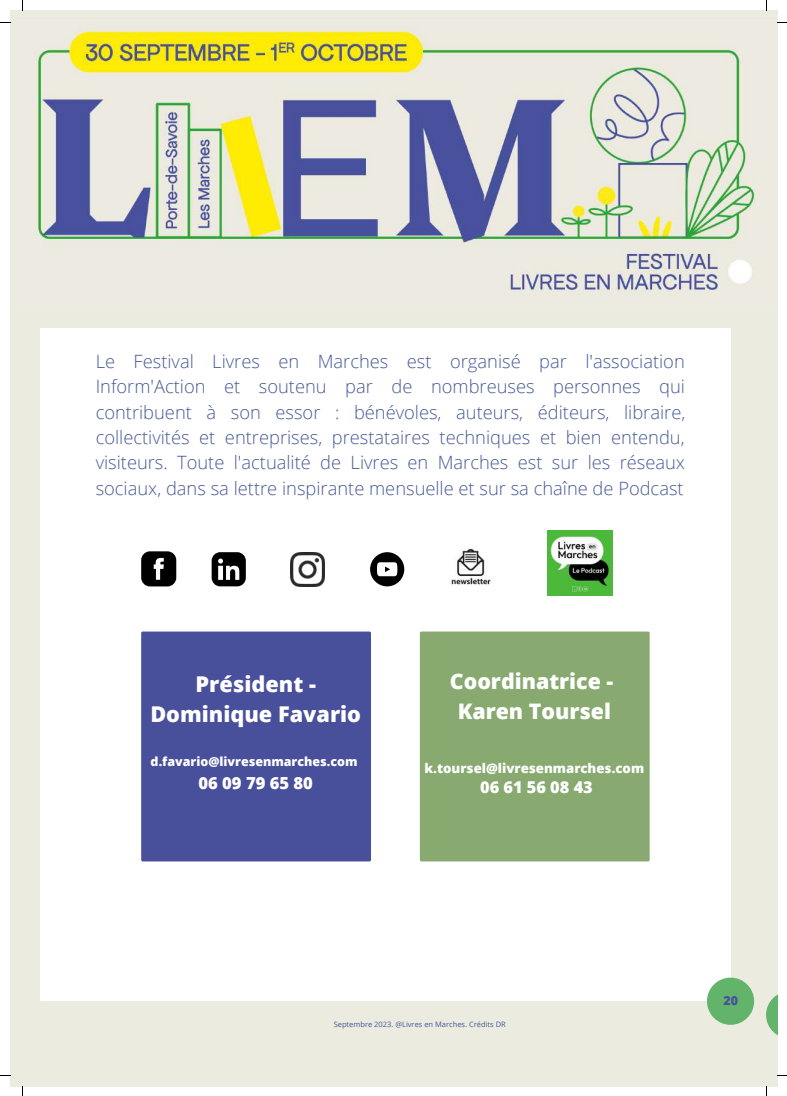
<style>
.page{position:relative;width:787px;height:1096px;background:#fff}
.page>*{position:absolute;margin:0;border:0;box-sizing:border-box;transform-origin:0 0}
.t1{font:800 21.75px/30.1px "Open Sans";color:#fff;text-align:center}
.t2{font:800 21.38px/29.6px "Open Sans";color:#fff;text-align:center}
.t3{font:300 18.38px/25.4px "Open Sans";color:#485a96;text-align:justify}
.t4{font:800 16.62px "Open Sans";color:#fff}
.t5{font:800 16.38px "Open Sans";color:#fff}
.t6{font:800 13.25px "Open Sans";color:#fff}
.t7{font:800 12.5px "Open Sans";color:#fff}
.t8{font:800 12.5px "Open Sans";color:#49509b}
.t9{font:7.5px "Open Sans";color:#485a96}
</style>
<div class="page">
<div style="left:10px;top:10px;width:767px;height:1076px;background:#ebebdf"></div>
<div style="left:40px;top:327px;width:691px;height:673px;background:#fff"></div>
<img style="left:34px;top:26px;width:722px;height:270px">
<svg style="left:141px;top:551px;width:35px;height:35px"></svg>
<svg style="left:212px;top:552px;width:34px;height:34px"></svg>
<img style="left:291px;top:552px;width:34px;height:34px">
<svg style="left:370px;top:552px;width:34px;height:34px"></svg>
<img style="left:451px;top:549px;width:40px;height:36px">
<img style="left:548px;top:530px;width:65px;height:65px">
<div style="left:141px;top:631px;width:230px;height:230px;background:#49509b"></div>
<div style="left:420px;top:631px;width:230px;height:230px;background:#88aa70"></div>
<div style="left:707px;top:977px;width:47px;height:47px;background:#61b46a;border-radius:50%"></div>
<svg style="left:766px;top:995px;width:11px;height:40px"></svg>
<p class="t3" style="left:96px;top:348px;width:591px">Le Festival Livres en Marches est organisé par l'association Inform'Action et soutenu par de nombreuses personnes qui contribuent à son essor : bénévoles, auteurs, éditeurs, libraire, collectivités et entreprises, prestataires techniques et bien entendu, visiteurs. Toute l'actualité de Livres en Marches est sur les réseaux sociaux, dans sa lettre inspirante mensuelle et sur sa chaîne de Podcast</p>
<p class="t1" style="left:150px;top:668px;width:212px">Président -<br>Dominique Favario</p>
<p class="t7" style="left:151px;top:752px;width:208px">d.favario@livresenmarches.com</p>
<p class="t4" style="left:198px;top:770px;width:116px">06 09 79 65 80</p>
<p class="t2" style="left:450px;top:666px;width:165px">Coordinatrice -<br>Karen Toursel</p>
<p class="t6" style="left:425px;top:759px;width:221px">k.toursel@livresenmarches.com</p>
<p class="t5" style="left:480px;top:775px;width:114px">06 61 56 08 43</p>
<p class="t9" style="left:334px;top:1019px;width:174px">Septembre 2023. @Livres en Marches. Crédits DR</p>
<p class="t8" style="left:723px;top:991px;width:16px">20</p>
</div>
